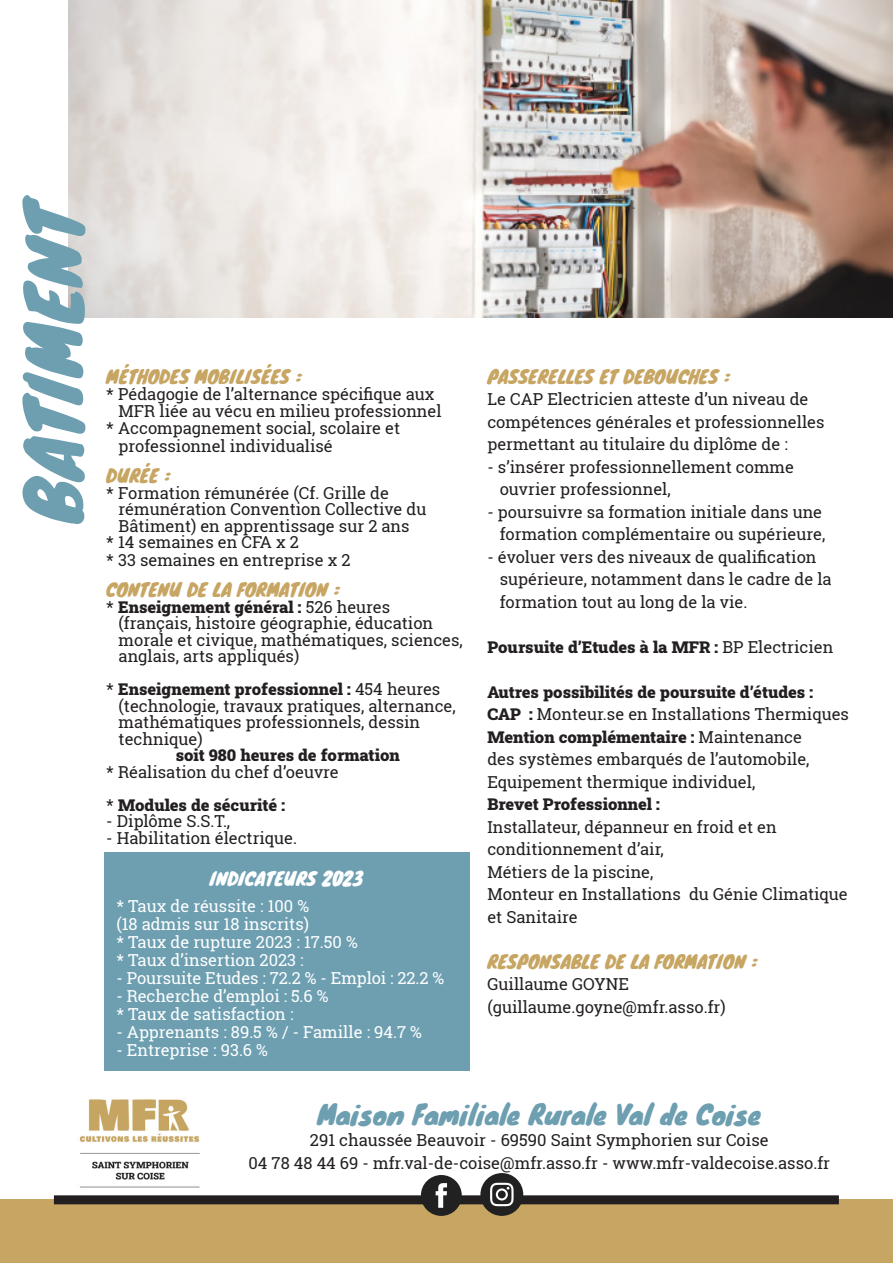
<style>
.page{position:relative;width:893px;height:1263px;background:#fff}
.page>*{position:absolute;margin:0;border:0;box-sizing:border-box;transform-origin:0 0}
.t1{font:73.2px "Knewave";color:#6d9fb1}
.t2{font:27px "Knewave";color:#6d9fb1}
.t3{font:18px "Knewave";color:#c7a562}
.t4{font:18px "Knewave";color:#fff}
.t5{font:16.5px/22.5px "Roboto Slab";color:#231f20}
.t6{font:16.5px/18px "Roboto Slab";color:#fff}
.t7{font:900 16.5px "Roboto Slab";color:#231f20}
.s1{font-weight:400}
.s2{font-weight:900}
</style>
<div class="page">
<img style="left:69px;top:0;width:823px;height:318px">
<div style="left:104px;top:852px;width:365px;height:218px;background:#6d9fb1"></div>
<img style="left:79px;top:1099px;width:121px;height:89px">
<div style="left:0;top:1199px;width:893px;height:64px;background:#c7a562"></div>
<div style="left:54px;top:1195px;width:785px;height:9px;background:#231f20"></div>
<div style="left:480px;top:1173px;width:43px;height:43px;background:#212121;border-radius:21px"></div>
<svg style="left:490px;top:1183px;width:24px;height:23px"></svg>
<div style="left:421px;top:1175px;width:41px;height:41px;background:#212121;border-radius:20px"></div>
<svg style="left:436px;top:1183px;width:11px;height:25px"></svg>
<p class="t1" style="left:-4px;top:523px;width:329px;rotate:-90deg">BATIMENT</p>
<p class="t3" style="left:106px;top:362px;width:197px">MÉTHODES MOBILISÉES :</p>
<p class="t5" style="left:119px;top:385px;width:324px;line-height:17.2px;text-indent:-12px">* Pédagogie de l’alternance spécifique aux<br>MFR liée au vécu en milieu professionnel</p>
<p class="t5" style="left:119px;top:419px;width:283px;line-height:17.2px;text-indent:-12px">* Accompagnement social, scolaire et professionnel individualisé</p>
<p class="t3" style="left:106px;top:462px;width:66px">DURÉE :</p>
<p class="t5" style="left:119px;top:484px;width:309px;line-height:16.5px;text-indent:-12px">* Formation rémunérée (Cf. Grille de rémunération Convention Collective du<br>Bâtiment) en apprentissage sur 2 ans</p>
<p class="t5" style="left:106px;top:531px;width:194px">* 14 semaines en CFA x 2</p>
<p class="t5" style="left:106px;top:548px;width:246px">* 33 semaines en entreprise x 2</p>
<p class="t3" style="left:106px;top:576px;width:235px">CONTENU DE LA FORMATION :</p>
<p class="t7" style="left:106px;top:595px;width:285px"><span class="s1">*</span> Enseignement général : <span class="s1">526 heures</span></p>
<p class="t5" style="left:119px;top:612px;width:316px">(français, histoire géographie, éducation</p>
<p class="t5" style="left:119px;top:628px;width:346px">morale et civique, mathématiques, sciences,</p>
<p class="t5" style="left:119px;top:645px;width:182px">anglais, arts appliqués)</p>
<p class="t7" style="left:106px;top:678px;width:336px"><span class="s1">*</span> Enseignement professionnel : <span class="s1">454 heures</span></p>
<p class="t5" style="left:119px;top:697px;width:339px;line-height:16.5px">(technologie, travaux pratiques, alternance, mathématiques professionnels, dessin technique)</p>
<p class="t7" style="left:176px;top:744px;width:226px">soit 980 heures de formation</p>
<p class="t5" style="left:106px;top:760px;width:234px">* Réalisation du chef d’oeuvre</p>
<p class="t7" style="left:106px;top:793px;width:180px"><span class="s1">*</span> Modules de sécurité :</p>
<p class="t5" style="left:106px;top:810px;width:125px">- Diplôme S.S.T.,</p>
<p class="t5" style="left:106px;top:826px;width:192px">- Habilitation électrique.</p>
<p class="t4" style="left:210px;top:865px;width:155px">INDICATEURS 2023</p>
<p class="t6" style="left:116px;top:897px;width:194px">* Taux de réussite : 100 % (18 admis sur 18 inscrits)</p>
<p class="t6" style="left:116px;top:933px;width:243px">* Taux de rupture 2023 : 17.50 %</p>
<p class="t6" style="left:116px;top:951px;width:189px">* Taux d’insertion 2023 :</p>
<p class="t6" style="left:116px;top:969px;width:329px">- Poursuite Etudes : 72.2 % - Emploi : 22.2 %</p>
<p class="t6" style="left:116px;top:987px;width:214px">- Recherche d’emploi : 5.6 %</p>
<p class="t6" style="left:116px;top:1005px;width:179px">* Taux de satisfaction :</p>
<p class="t6" style="left:116px;top:1023px;width:307px">- Apprenants : 89.5 % / - Famille : 94.7 %</p>
<p class="t6" style="left:116px;top:1041px;width:153px">- Entreprise : 93.6 %</p>
<p class="t3" style="left:487px;top:362px;width:244px">PASSERELLES ET DEBOUCHES :</p>
<p class="t5" style="left:487px;top:388px;width:339px">Le CAP Electricien atteste d’un niveau de compétences générales et professionnelles permettant au titulaire du diplôme de :</p>
<p class="t5" style="left:500px;top:455px;width:296px;text-indent:-12px">- s’insérer professionnellement comme ouvrier professionnel,</p>
<p class="t5" style="left:487px;top:500px;width:339px;text-align:right">- poursuivre sa formation initiale dans une formation complémentaire ou supérieure,</p>
<p class="t5" style="left:500px;top:545px;width:333px;text-indent:-12px">- évoluer vers des niveaux de qualification supérieure, notamment dans le cadre de la formation tout au long de la vie.</p>
<p class="t7" style="left:487px;top:635px;width:347px">Poursuite d’Etudes à la MFR : <span class="s1">BP Electricien</span></p>
<p class="t5" style="left:487px;top:680px;width:363px"><span class="s2">Autres possibilités de poursuite d’études :<br>CAP :</span> Monteur.se en Installations Thermiques <span class="s2">Mention complémentaire :</span> Maintenance<br>des systèmes embarqués de l’automobile, Equipement thermique individuel,</p>
<p class="t7" style="left:487px;top:793px;width:174px">Brevet Professionnel :</p>
<p class="t5" style="left:487px;top:815px;width:291px">Installateur, dépanneur en froid et en conditionnement d’air,</p>
<p class="t5" style="left:487px;top:860px;width:167px">Métiers de la piscine,</p>
<p class="t5" style="left:487px;top:883px;width:362px">Monteur en Installations du Génie Climatique et Sanitaire</p>
<p class="t3" style="left:487px;top:947px;width:271px">RESPONSABLE DE LA FORMATION :</p>
<p class="t5" style="left:487px;top:973px;width:240px">Guillaume GOYNE (guillaume.goyne@mfr.asso.fr)</p>
<p class="t2" style="left:317px;top:1093px;width:445px">Maison Familiale Rurale Val de Coise</p>
<p class="t5" style="left:310px;top:1129px;width:460px">291 chaussée Beauvoir - 69590 Saint Symphorien sur Coise</p>
<p class="t5" style="left:249px;top:1151px;width:583px">04 78 48 44 69 - mfr.val-de-coise@mfr.asso.fr - www.mfr-valdecoise.asso.fr</p>
</div>
